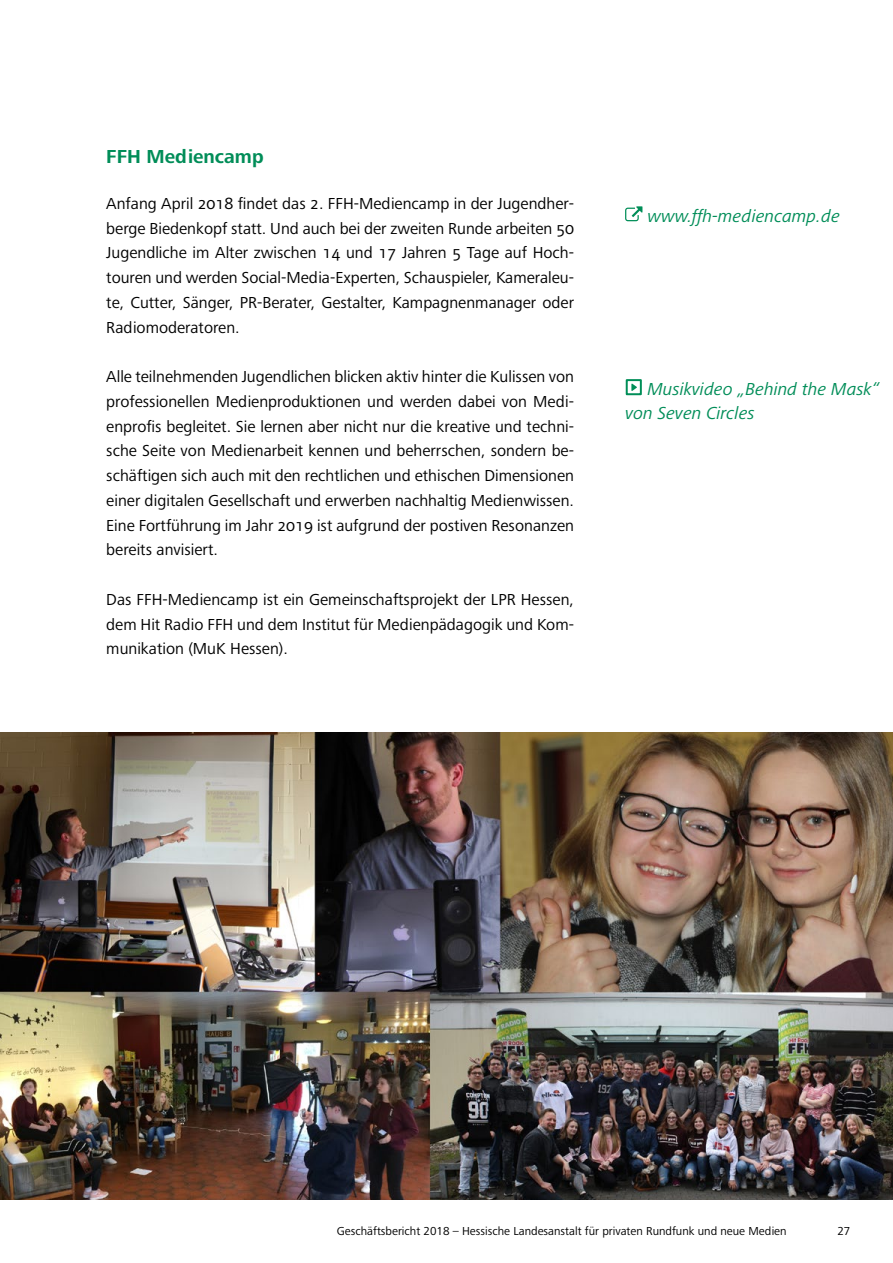
<style>
.page{position:relative;width:893px;height:1263px;background:#fff}
.page>*{position:absolute;margin:0;border:0;box-sizing:border-box;transform-origin:0 0}
.Überschrift_2{font:700 19.5px "Frutiger Next Pro";color:#008d58}
.Marginalie{font:italic 18px/24px "Frutiger Next Pro";color:#008d58}
.Text{font:16.5px/24.8px "Frutiger Next Pro";color:#000;text-align:justify}
.t1{font:12px "Frutiger Next Pro";color:#000}
</style>
<div class="page">
<img style="left:0;top:733px;width:893px;height:466px">
<svg style="left:625px;top:206px;width:17px;height:15px"></svg>
<div style="left:626px;top:379px;width:16px;height:16px;border:2px solid #008e58"></div>
<svg style="left:631px;top:384px;width:6px;height:7px"></svg>
<p class="Überschrift_2" style="left:106px;top:145px;width:159px">FFH Mediencamp</p>
<p class="Text" style="left:106px;top:191px;width:469px">Anfang April 2018 findet das 2. FFH-Mediencamp in der Jugendher&shy;berge Biedenkopf statt. Und auch bei der zweiten Runde arbeiten 50<br>Jugendliche im Alter zwischen 14 und 17 Jahren 5 Tage auf Hoch&shy;touren und werden Social-Media-Experten, Schauspieler, Kameraleu&shy;te, Cutter, Sänger, PR-Berater, Gestalter, Kampagnenmanager oder Radiomoderatoren.</p>
<p class="Text" style="left:106px;top:364px;width:469px">Alle teilnehmenden Jugendlichen blicken aktiv hinter die Kulissen von professionellen Medienproduktionen und werden dabei von Medi&shy;enprofis begleitet. Sie lernen aber nicht nur die kreative und techni&shy;sche Seite von Medienarbeit kennen und beherrschen, sondern be&shy;schäftigen sich auch mit den rechtlichen und ethischen Dimensionen einer digitalen Gesellschaft und erwerben nachhaltig Medienwissen.<br>Eine Fortführung im Jahr 2019 ist aufgrund der postiven Resonanzen bereits anvisiert.</p>
<p class="Text" style="left:106px;top:587px;width:469px">Das FFH-Mediencamp ist ein Gemeinschaftsprojekt der LPR Hessen, dem Hit Radio FFH und dem Institut für Medienpädagogik und Kom&shy;munikation (MuK Hessen).</p>
<p class="Marginalie" style="left:647px;top:204px;width:194px">www.ffh-mediencamp.de</p>
<p class="Marginalie" style="left:625px;top:377px;width:256px;text-indent:22px">Musikvideo „Behind the Mask“ von Seven Circles</p>
<p class="t1" style="left:337px;top:1224px;width:451px">Geschäftsbericht 2018 – Hessische Landesanstalt für privaten Rundfunk und neue Medien</p>
<p class="t1" style="left:837px;top:1224px;width:15px">27</p>
</div>
